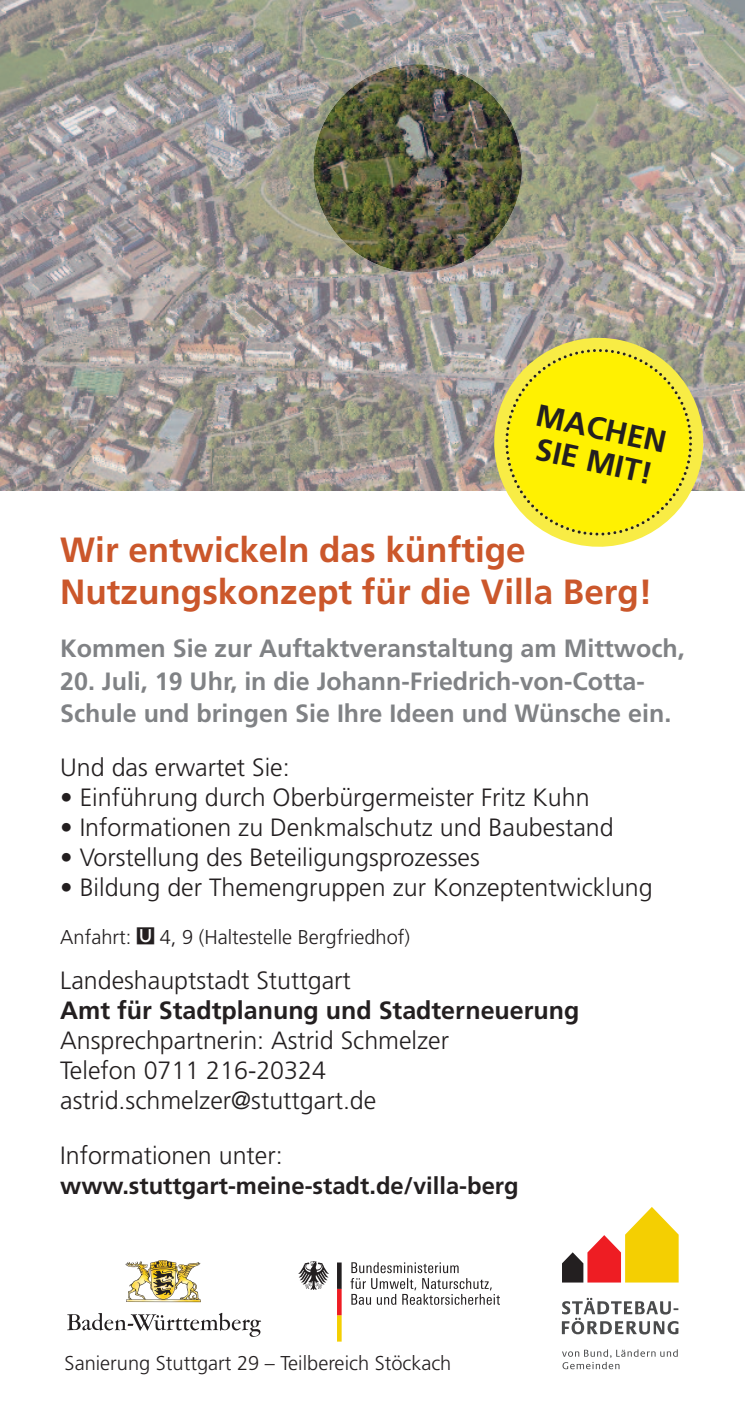
<style>
.page{position:relative;width:745px;height:1418px;background:#fff}
.page>*{position:absolute;margin:0;border:0;box-sizing:border-box;transform-origin:0 0}
.t1{font:700 35px/42px "Frutiger LT Com";color:#cb572b}
.t2{font:700 31px "Frutiger LT Com";color:#231f20}
.t3{font:300 25px/30px "Frutiger LT Com";color:#231f20}
.t4{font:700 25px/32.5px "Frutiger LT Com";color:#808285}
.t5{font:700 25px "Frutiger LT Com";color:#231f20}
.t6{font:700 23.75px "Frutiger LT Com";color:#231f20}
.t7{font:300 20px "Frutiger LT Com";color:#231f20}
.s1{font-family:"Verkehrsmittel";font-weight:400}
</style>
<div class="page">
<img style="left:0;top:0;width:744px;height:490px">
<svg style="left:562px;top:1207px;width:116px;height:75px"></svg>
<svg style="left:562px;top:1349px;width:115px;height:20px"></svg>
<svg style="left:561px;top:1297px;width:117px;height:37px"></svg>
<svg style="left:67px;top:1312px;width:194px;height:24px"></svg>
<img style="left:125px;top:1260px;width:76px;height:41px">
<svg style="left:298px;top:1261px;width:31px;height:28px"></svg>
<svg style="left:337px;top:1262px;width:4px;height:79px"></svg>
<svg style="left:350px;top:1262px;width:149px;height:42px"></svg>
<img style="left:313px;top:64px;width:208px;height:209px;border-radius:50%">
<svg style="left:484px;top:328px;width:228px;height:219px"></svg>
<svg style="left:499px;top:343px;width:198px;height:198px;background:#f2e62b"></svg>
<p class="t2" style="left:540px;top:397px;width:134px;rotate:12deg">MACHEN</p>
<p class="t2" style="left:539px;top:431px;width:120px;rotate:12deg">SIE MIT!</p>
<h1 class="t1" style="left:60px;top:528px;width:593px">Wir entwickeln das künftige<br>Nutzungskonzept für die Villa Berg!</h1>
<p class="t4" style="left:60px;top:632px;width:625px">Kommen Sie zur Auftaktveranstaltung am Mittwoch,</p>
<p class="t4" style="left:60px;top:665px;width:612px">20. Juli, 19 Uhr, in die Johann-Friedrich-von-Cotta-<br>Schule und bringen Sie Ihre Ideen und Wünsche ein.</p>
<p class="t3" style="left:60px;top:752px;width:231px">Und das erwartet Sie:</p>
<p class="t3" style="left:60px;top:782px;width:530px">• Einführung durch Oberbürgermeister Fritz Kuhn</p>
<p class="t3" style="left:60px;top:812px;width:554px">• Informationen zu Denkmalschutz und Baubestand</p>
<p class="t3" style="left:60px;top:842px;width:421px">• Vorstellung des Beteiligungsprozesses</p>
<p class="t3" style="left:60px;top:872px;width:593px">• Bildung der Themengruppen zur Konzeptentwicklung</p>
<p class="t7" style="left:60px;top:925px;width:351px">Anfahrt:<span class="s1">6</span>4, 9 (Haltestelle Bergfriedhof)</p>
<p class="t3" style="left:60px;top:965px;width:292px">Landeshauptstadt Stuttgart</p>
<p class="t5" style="left:60px;top:995px;width:520px">Amt für Stadtplanung und Stadterneuerung</p>
<p class="t3" style="left:60px;top:1025px;width:390px">Ansprechpartnerin: Astrid Schmelzer<br>Telefon 0711 216-20324 astrid.schmelzer@stuttgart.de</p>
<p class="t3" style="left:60px;top:1140px;width:224px">Informationen unter:</p>
<p class="t6" style="left:60px;top:1171px;width:459px">www.stuttgart-meine-stadt.de/villa-berg</p>
<p class="t7" style="left:65px;top:1351px;width:388px">Sanierung Stuttgart 29 – Teilbereich Stöckach</p>
</div>
